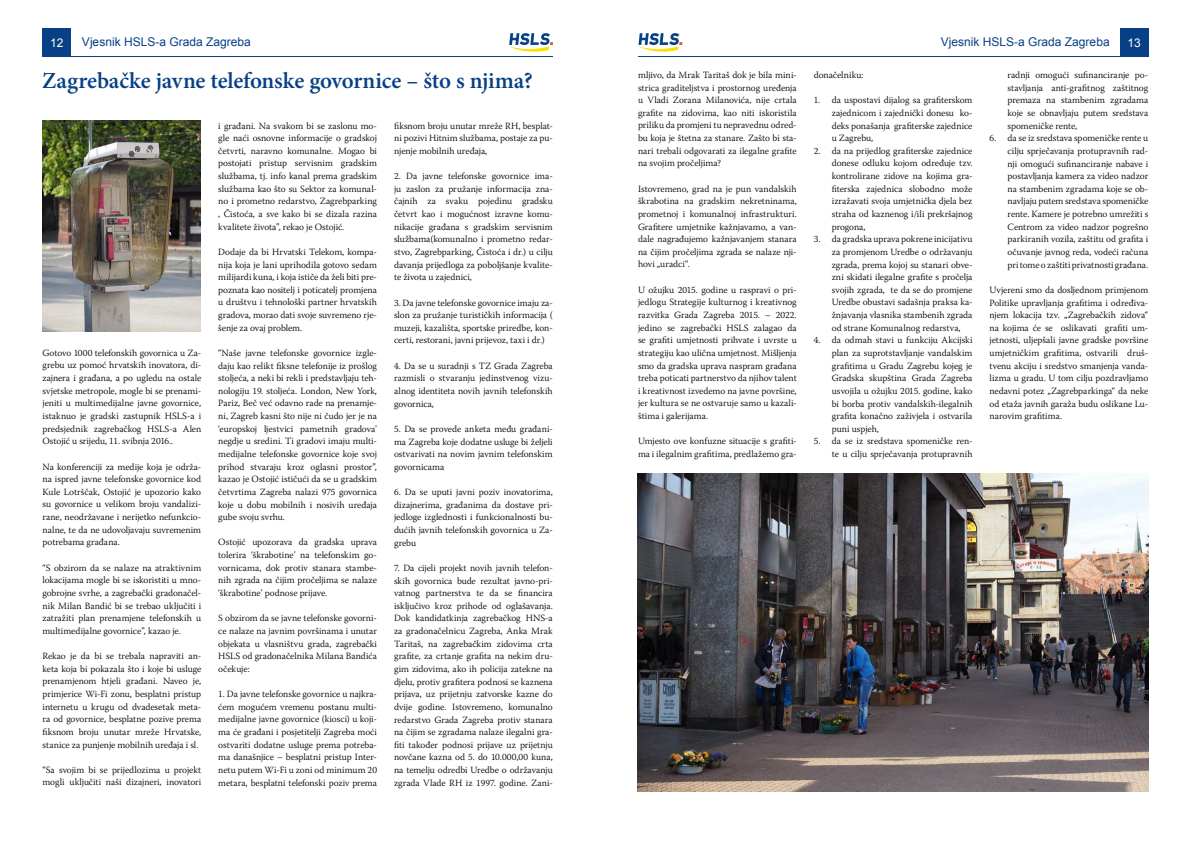
<style>
.page{position:relative;width:1191px;height:842px;background:#fff}
.page>*{position:absolute;margin:0;border:0;box-sizing:border-box;transform-origin:0 0}
.t1{font:600 23px "Minion Pro";letter-spacing:-.01em;color:#074085}
.t2{font:12px "Arial";color:#074085}
.t3{font:12px "Arial";color:#fff}
.t4{font:300 9.5px/12.6px "Warnock Pro";letter-spacing:-.005em;color:#000;text-align:justify}
</style>
<div class="page">
<div style="left:43px;top:28px;width:28px;height:29px;background:#074085"></div>
<hr style="left:43px;top:56px;width:510px;height:1px;background:#074085">
<svg style="left:509px;top:33px;width:44px;height:19px"></svg>
<img style="left:42px;top:120px;width:159px;height:212px">
<div style="left:1120px;top:28px;width:28px;height:29px;background:#074085"></div>
<svg style="left:638px;top:33px;width:44px;height:19px"></svg>
<hr style="left:638px;top:56px;width:510px;height:1px;background:#074085">
<img style="left:638px;top:473px;width:510px;height:319px">
<p class="t3" style="left:50px;top:34px;width:15px">12</p>
<p class="t2" style="left:82px;top:34px;width:170px">Vjesnik HSLS-a Grada Zagreba</p>
<h1 class="t1" style="left:42px;top:64px;width:492px">Zagrebačke javne telefonske govornice – što s njima?</h1>
<p class="t4" style="left:43px;top:346px;width:160px">Gotovo 1000 telefonskih govornica u Za&shy;grebu uz pomoć hrvatskih inovatora, di&shy;zajnera i građana, a po ugledu na ostale svjetske metropole, mogle bi se prenami&shy;jeniti u multimedijalne javne govornice, istaknuo je gradski zastupnik HSLS-a i predsjednik zagrebačkog HSLS-a Alen Ostojić u srijedu, 11. svibnja 2016..</p>
<p class="t4" style="left:43px;top:460px;width:160px">Na konferenciji za medije koja je održa&shy;na ispred javne telefonske govornice kod Kule Lotrščak, Ostojić je upozorio kako su govornice u velikom broju vandalizi&shy;rane, neodržavane i nerijetko nefunkcio&shy;nalne, te da ne udovoljavaju suvremenim potrebama građana.</p>
<p class="t4" style="left:43px;top:561px;width:160px">“S obzirom da se nalaze na atraktivnim lokacijama mogle bi se iskoristiti u mno&shy;gobrojne svrhe, a zagrebački gradonačel&shy;nik Milan Bandić bi se trebao uključiti i zatražiti plan prenamjene telefonskih u multimedijalne govornice”, kazao je.</p>
<p class="t4" style="left:43px;top:649px;width:160px">Rekao je da bi se trebala napraviti an&shy;keta koja bi pokazala što i koje bi usluge prenamjenom htjeli građani. Naveo je, primjerice Wi-Fi zonu, besplatni pristup internetu u krugu od dvadesetak meta&shy;ra od govornice, besplatne pozive prema fiksnom broju unutar mreže Hrvatske, stanice za punjenje mobilnih uređaja i sl.</p>
<p class="t4" style="left:43px;top:763px;width:160px">“Sa svojim bi se prijedlozima u projekt mogli uključiti naši dizajneri, inovatori</p>
<p class="t4" style="left:218px;top:119px;width:160px">i građani. Na svakom bi se zaslonu mo&shy;gle naći osnovne informacije o gradskoj četvrti, naravno komunalne. Mogao bi postojati pristup servisnim gradskim službama, tj. info kanal prema gradskim službama kao što su Sektor za komunal&shy;no i prometno redarstvo, Zagrebparking , Čistoća, a sve kako bi se dizala razina kvalitete života”, rekao je Ostojić.</p>
<p class="t4" style="left:218px;top:245px;width:160px">Dodaje da bi Hrvatski Telekom, kompa&shy;nija koja je lani uprihodila gotovo sedam milijardi kuna, i koja ističe da želi biti pre&shy;poznata kao nositelj i poticatelj promjena u društvu i tehnološki partner hrvatskih gradova, morao dati svoje suvremeno rje&shy;šenje za ovaj problem.</p>
<p class="t4" style="left:218px;top:346px;width:160px">“Naše javne telefonske govornice izgle&shy;daju kao relikt fiksne telefonije iz prošlog stoljeća, a neki bi rekli i predstavljaju teh&shy;nologiju 19. stoljeća. London, New York, Pariz, Beč već odavno rade na prenamje&shy;ni, Zagreb kasni što nije ni čudo jer je na ‘europskoj ljestvici pametnih gradova’ negdje u sredini. Ti gradovi imaju multi&shy;medijalne telefonske govornice koje svoj prihod stvaraju kroz oglasni prostor”, kazao je Ostojić ističući da se u gradskim četvrtima Zagreba nalazi 975 govornica koje u dobu mobilnih i nosivih uređaja gube svoju svrhu.</p>
<p class="t4" style="left:218px;top:536px;width:160px">Ostojić upozorava da gradska uprava tolerira ‘škrabotine’ na telefonskim go&shy;vornicama, dok protiv stanara stambe&shy;nih zgrada na čijim pročeljima se nalaze ‘škrabotine’ podnose prijave.</p>
<p class="t4" style="left:218px;top:612px;width:160px">S obzirom da se javne telefonske govorni&shy;ce nalaze na javnim površinama i unutar objekata u vlasništvu grada, zagrebački HSLS od gradonačelnika Milana Bandića očekuje:</p>
<p class="t4" style="left:218px;top:687px;width:160px">1. Da javne telefonske govornice u najkra&shy;ćem mogućem vremenu postanu multi&shy;medijalne javne govornice (kiosci) u koji&shy;ma će građani i posjetitelji Zagreba moći ostvariti dodatne usluge prema potreba&shy;ma današnjice – besplatni pristup Inter&shy;netu putem Wi-Fi u zoni od minimum 20 metara, besplatni telefonski poziv prema</p>
<p class="t4" style="left:394px;top:119px;width:160px">fiksnom broju unutar mreže RH, besplat&shy;ni pozivi Hitnim službama, postaje za pu&shy;njenje mobilnih uređaja,</p>
<p class="t4" style="left:394px;top:170px;width:160px">2. Da javne telefonske govornice ima&shy;ju zaslon za pružanje informacija zna&shy;čajnih za svaku pojedinu gradsku četvrt kao i mogućnost izravne komu&shy;nikacije građana s gradskim servisnim službama(komunalno i prometno redar&shy;stvo, Zagrebparking, Čistoća i dr.) u cilju davanja prijedloga za poboljšanje kvalite&shy;te života u zajednici,</p>
<p class="t4" style="left:394px;top:296px;width:160px">3. Da javne telefonske govornice imaju za&shy;slon za pružanje turističkih informacija ( muzeji, kazališta, sportske priredbe, kon&shy;certi, restorani, javni prijevoz, taxi i dr.)</p>
<p class="t4" style="left:394px;top:359px;width:160px">4. Da se u suradnji s TZ Grada Zagreba razmisli o stvaranju jedinstvenog vizu&shy;alnog identiteta novih javnih telefonskih govornica,</p>
<p class="t4" style="left:394px;top:422px;width:160px">5. Da se provede anketa među građani&shy;ma Zagreba koje dodatne usluge bi željeli ostvarivati na novim javnim telefonskim govornicama</p>
<p class="t4" style="left:394px;top:485px;width:160px">6. Da se uputi javni poziv inovatorima, dizajnerima, građanima da dostave pri&shy;jedloge izglednosti i funkcionalnosti bu&shy;dućih javnih telefonskih govornica u Za&shy;grebu</p>
<p class="t4" style="left:394px;top:561px;width:160px">7. Da cijeli projekt novih javnih telefon&shy;skih govornica bude rezultat javno-pri&shy;vatnog partnerstva te da se financira isključivo kroz prihode od oglašavanja.<br>Dok kandidatkinja zagrebačkog HNS-a za gradonačelnicu Zagreba, Anka Mrak Taritaš, na zagrebačkim zidovima crta grafite, za crtanje grafita na nekim dru&shy;gim zidovima, ako ih policija zatekne na djelu, protiv grafitera podnosi se kaznena prijava, uz prijetnju zatvorske kazne do dvije godine. Istovremeno, komunalno redarstvo Grada Zagreba protiv stanara na čijim se zgradama nalaze ilegalni gra&shy;fiti također podnosi prijave uz prijetnju novčane kazna od 5. do 10.000,00 kuna, na temelju odredbi Uredbe o održavanju zgrada Vlade RH iz 1997. godine. Zani-</p>
<p class="t4" style="left:638px;top:68px;width:160px">mljivo, da Mrak Taritaš dok je bila mini&shy;strica graditeljstva i prostornog uređenja u Vladi Zorana Milanovića, nije crtala grafite na zidovima, kao niti iskoristila priliku da promjeni tu nepravednu odred&shy;bu koja je štetna za stanare. Zašto bi sta&shy;nari trebali odgovarati za ilegalne grafite na svojim pročeljima?</p>
<p class="t4" style="left:638px;top:182px;width:160px">Istovremeno, grad na je pun vandalskih škrabotina na gradskim nekretninama, prometnoj i komunalnoj infrastrukturi.<br>Grafitere umjetnike kažnjavamo, a van&shy;dale nagrađujemo kažnjavanjem stanara na čijim pročeljima zgrada se nalaze nji&shy;hovi „uradci“.</p>
<p class="t4" style="left:638px;top:283px;width:160px">U ožujku 2015. godine u raspravi o pri&shy;jedlogu Strategije kulturnog i kreativnog razvitka Grada Zagreba 2015. – 2022. jedino se zagrebački HSLS zalagao da se grafiti umjetnosti prihvate i uvrste u strategiju kao ulična umjetnost. Mišljenja smo da gradska uprava naspram građana treba poticati partnerstvo da njihov talent i kreativnost izvedemo na javne površine, jer kultura se ne ostvaruje samo u kazali&shy;štima i galerijama.</p>
<p class="t4" style="left:638px;top:435px;width:160px">Umjesto ove konfuzne situacije s grafiti&shy;ma i ilegalnim grafitima, predlažemo gra-</p>
<p class="t2" style="left:941px;top:34px;width:170px">Vjesnik HSLS-a Grada Zagreba</p>
<p class="t3" style="left:1127px;top:34px;width:15px">13</p>
<p class="t4" style="left:813px;top:68px;width:51px">donačelniku:</p>
<p class="t4" style="left:831px;top:94px;width:142px;text-indent:-18px">1. da uspostavi dijalog sa grafiterskom zajednicom i zajednički donesu ko&shy;deks ponašanja grafiterske zajednice u Zagrebu,</p>
<p class="t4" style="left:831px;top:144px;width:142px;text-indent:-18px">2. da na prijedlog grafiterske zajednice donese odluku kojom određuje tzv. kontrolirane zidove na kojima gra&shy;fiterska zajednica slobodno može izražavati svoja umjetnička djela bez straha od kaznenog i/ili prekršajnog progona,</p>
<p class="t4" style="left:831px;top:233px;width:142px;text-indent:-18px">3. da gradska uprava pokrene inicijativu za promjenom Uredbe o održavanju zgrada, prema kojoj su stanari obve&shy;zni skidati ilegalne grafite s pročelja svojih zgrada, te da se do promjene Uredbe obustavi sadašnja praksa ka&shy;žnjavanja vlasnika stambenih zgrada od strane Komunalnog redarstva,</p>
<p class="t4" style="left:831px;top:334px;width:142px;text-indent:-18px">4. da odmah stavi u funkciju Akcijski plan za suprotstavljanje vandalskim grafitima u Gradu Zagrebu kojeg je Gradska skupština Grada Zagreba usvojila u ožujku 2015. godine, kako bi borba protiv vandalskih-ilegalnih grafita konačno zaživjela i ostvarila puni uspjeh,</p>
<p class="t4" style="left:813px;top:435px;width:160px;text-align:right">5. da se iz sredstava spomeničke ren&shy;te u cilju sprječavanja protupravnih</p>
<p class="t4" style="left:1007px;top:68px;width:142px">radnji omogući sufinanciranje po&shy;stavljanja anti-grafitnog zaštitnog premaza na stambenim zgradama koje se obnavljaju putem sredstava spomeničke rente,</p>
<p class="t4" style="left:1007px;top:132px;width:142px;text-indent:-18px">6. da se iz sredstava spomeničke rente u cilju sprječavanja protupravnih rad&shy;nji omogući sufinanciranje nabave i postavljanja kamera za video nadzor na stambenim zgradama koje se ob&shy;navljaju putem sredstava spomeničke rente. Kamere je potrebno umrežiti s Centrom za video nadzor pogrešno parkiranih vozila, zaštitu od grafita i očuvanje javnog reda, vodeći računa pri tome o zaštiti privatnosti građana.</p>
<p class="t4" style="left:989px;top:283px;width:160px">Uvjereni smo da dosljednom primjenom Politike upravljanja grafitima i određiva&shy;njem lokacija tzv. „Zagrebačkih zidova“ na kojima će se oslikavati grafiti um&shy;jetnosti, uljepšali javne gradske površine umjetničkim grafitima, ostvarili druš&shy;tvenu akciju i sredstvo smanjenja vanda&shy;lizma u gradu. U tom cilju pozdravljamo nedavni potez „Zagrebparkinga“ da neke od etaža javnih garaža budu oslikane Lu&shy;narovim grafitima.</p>
</div>
